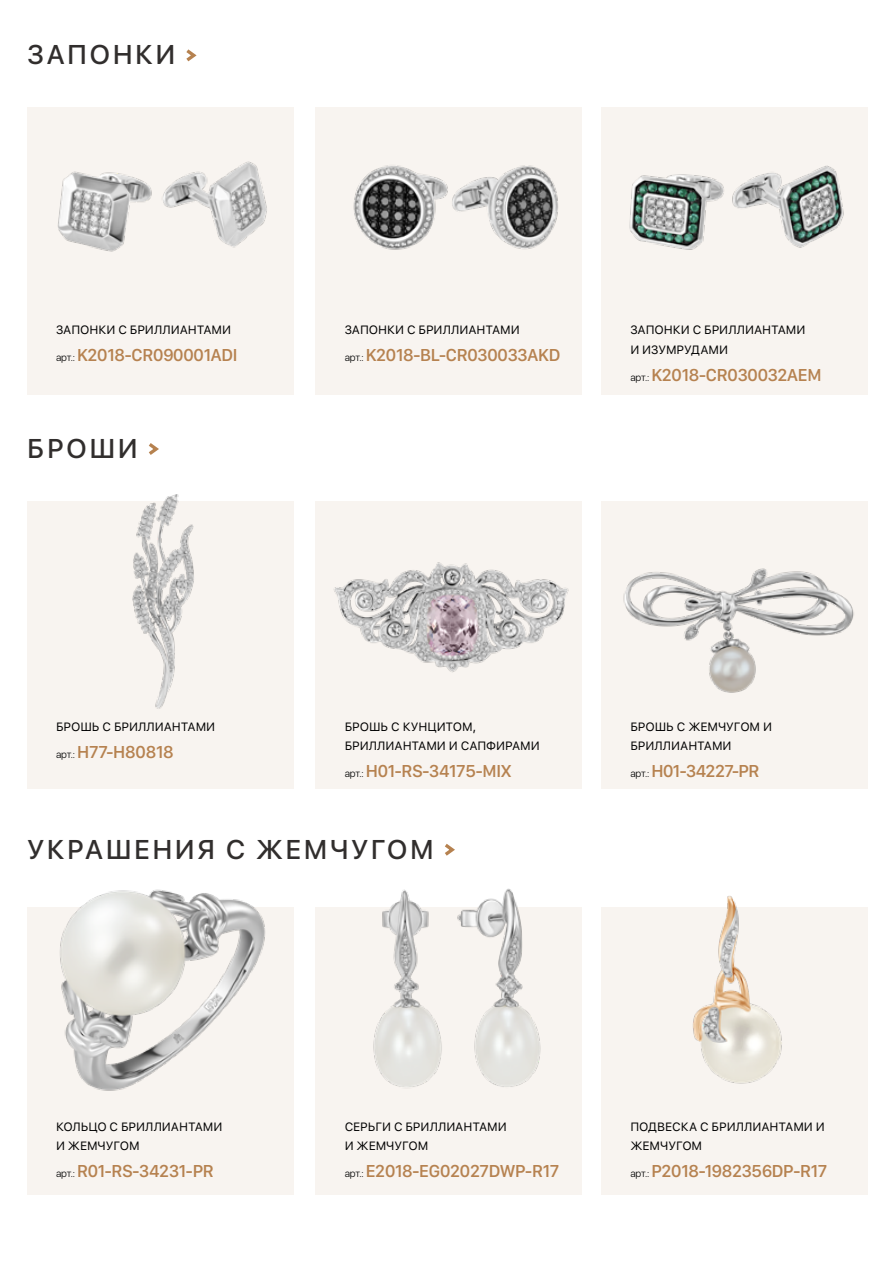
<style>
.page{position:relative;width:893px;height:1263px;background:#fff}
.page>*{position:absolute;margin:0;border:0;box-sizing:border-box;transform-origin:0 0}
.t1{font:500 27px "SF Pro Display";letter-spacing:.11em;color:#312e2d}
.t2{font:500 18px "SF Compact Display";letter-spacing:-.01em;color:#b68250}
.t3{font:12px/19.5px "SFUI Text";letter-spacing:-.005em;color:#000}
.s1{font-family:"SF Pro Display";font-weight:300;font-size:10.5px;color:#000}
</style>
<div class="page">
<div style="left:28px;top:108px;width:266px;height:287px;background:#f8f4f0"></div>
<div style="left:315px;top:108px;width:267px;height:287px;background:#f8f4f0"></div>
<div style="left:601px;top:108px;width:266px;height:287px;background:#f8f4f0"></div>
<div style="left:28px;top:501px;width:266px;height:287px;background:#f8f4f0"></div>
<div style="left:315px;top:501px;width:267px;height:287px;background:#f8f4f0"></div>
<div style="left:601px;top:501px;width:266px;height:287px;background:#f8f4f0"></div>
<div style="left:28px;top:908px;width:266px;height:287px;background:#f8f4f0"></div>
<div style="left:315px;top:908px;width:267px;height:287px;background:#f8f4f0"></div>
<div style="left:601px;top:908px;width:266px;height:287px;background:#f8f4f0"></div>
<svg style="left:186px;top:49px;width:11px;height:13px"></svg>
<svg style="left:149px;top:443px;width:10px;height:12px"></svg>
<svg style="left:445px;top:843px;width:10px;height:13px"></svg>
<img style="left:41px;top:107px;width:242px;height:145px">
<img style="left:132px;top:494px;width:62px;height:215px">
<img style="left:41px;top:889px;width:242px;height:202px">
<img style="left:335px;top:107px;width:242px;height:143px">
<img style="left:333px;top:562px;width:236px;height:111px">
<img style="left:623px;top:568px;width:231px;height:125px">
<img style="left:335px;top:888px;width:242px;height:199px">
<img style="left:612px;top:107px;width:242px;height:143px">
<img style="left:612px;top:895px;width:242px;height:189px">
<h1 class="t1" style="left:28px;top:39px;width:149px">ЗАПОНКИ</h1>
<p class="t3" style="left:56px;top:320px;width:177px">ЗАПОНКИ C БРИЛЛИАНТАМИ</p>
<h2 class="t2" style="left:56px;top:344px;width:183px"><span class="s1">арт.:</span> K2018-CR090001ADI</h2>
<h1 class="t1" style="left:28px;top:433px;width:111px">БРОШИ</h1>
<p class="t3" style="left:345px;top:320px;width:177px">ЗАПОНКИ C БРИЛЛИАНТАМИ</p>
<h2 class="t2" style="left:345px;top:344px;width:217px"><span class="s1">арт.:</span> K2018-BL-CR030033AKD</h2>
<p class="t3" style="left:630px;top:320px;width:177px">ЗАПОНКИ C БРИЛЛИАНТАМИ<br>И ИЗУМРУДАМИ</p>
<h2 class="t2" style="left:630px;top:364px;width:193px"><span class="s1">арт.:</span> K2018-CR030032AEM</h2>
<p class="t3" style="left:56px;top:717px;width:161px">БРОШЬ C БРИЛЛИАНТАМИ</p>
<h2 class="t2" style="left:56px;top:741px;width:119px"><span class="s1">арт.:</span> H77-H80818</h2>
<p class="t3" style="left:345px;top:717px;width:197px">БРОШЬ C КУНЦИТОМ,<br>БРИЛЛИАНТАМИ И САПФИРАМИ</p>
<h2 class="t2" style="left:345px;top:761px;width:168px"><span class="s1">арт.:</span> H01-RS-34175-MIX</h2>
<h1 class="t1" style="left:28px;top:833px;width:407px">УКРАШЕНИЯ С ЖЕМЧУГОМ</h1>
<p class="t3" style="left:630px;top:717px;width:143px">БРОШЬ C ЖЕМЧУГОМ И<br>БРИЛЛИАНТАМИ</p>
<h2 class="t2" style="left:630px;top:761px;width:131px"><span class="s1">арт.:</span> H01-34227-PR</h2>
<p class="t3" style="left:56px;top:1117px;width:168px">КОЛЬЦО C БРИЛЛИАНТАМИ<br>И ЖЕМЧУГОМ</p>
<h2 class="t2" style="left:56px;top:1160px;width:159px"><span class="s1">арт.:</span> R01-RS-34231-PR</h2>
<p class="t3" style="left:345px;top:1117px;width:164px">СЕРЬГИ C БРИЛЛИАНТАМИ<br>И ЖЕМЧУГОМ</p>
<h2 class="t2" style="left:345px;top:1160px;width:216px"><span class="s1">арт.:</span> E2018-EG02027DWP-R17</h2>
<p class="t3" style="left:630px;top:1117px;width:196px">ПОДВЕСКА C БРИЛЛИАНТАМИ И<br>ЖЕМЧУГОМ</p>
<h2 class="t2" style="left:630px;top:1160px;width:199px"><span class="s1">арт.:</span> P2018-1982356DP-R17</h2>
</div>
